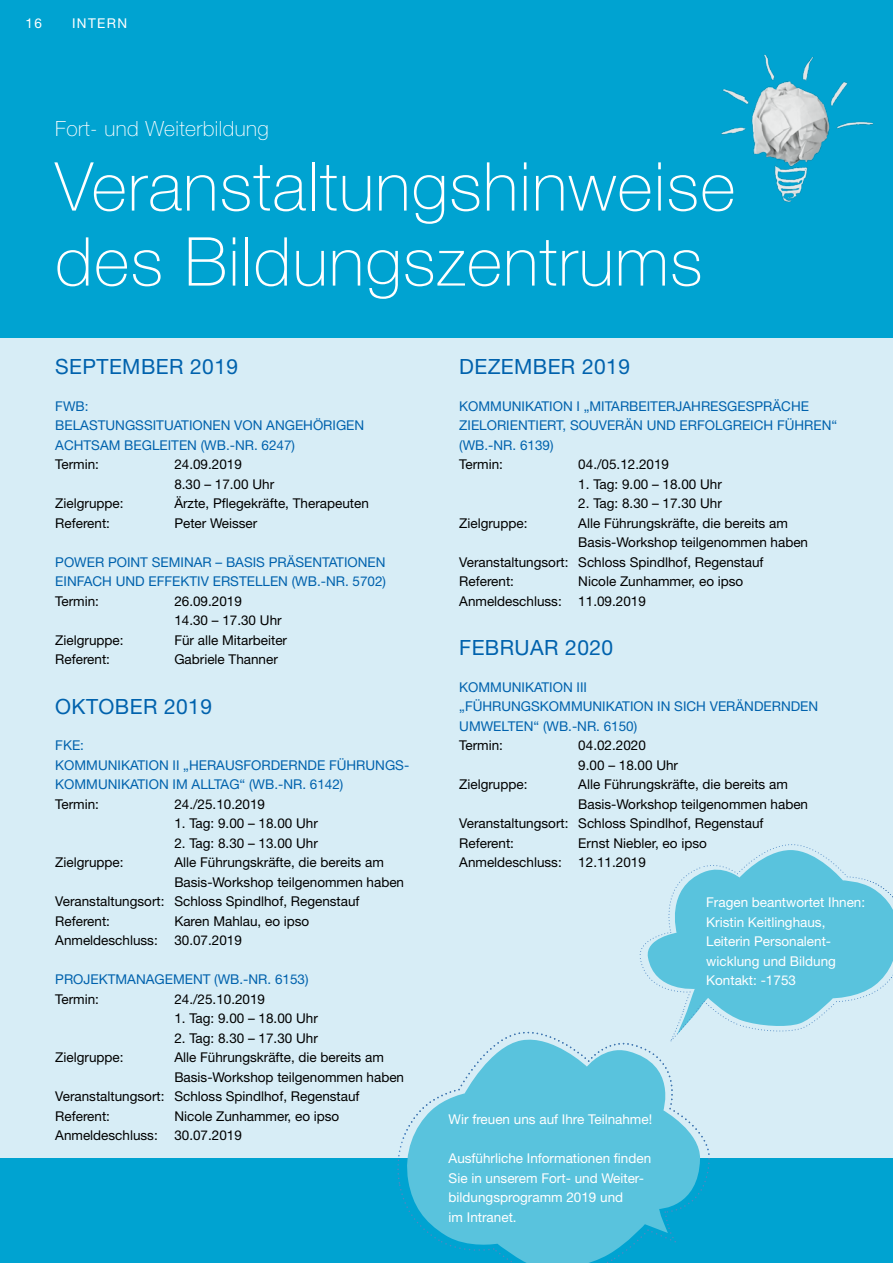
<style>
.page{position:relative;width:893px;height:1263px;background:#d7edf6}
.page>*{position:absolute;margin:0;border:0;box-sizing:border-box;transform-origin:0 0}
.t1{font:100 67.5px/75px "Helvetica Neue";letter-spacing:.02em;color:#fff}
.t2{font:21px "Helvetica Neue";letter-spacing:.02em;color:#0062ad}
.t3{font:100 21px "Helvetica Neue";letter-spacing:.02em;color:#fff}
.t4{font:13.5px/19.5px "Helvetica Neue";color:#000}
.t5{font:13.5px/19.5px "Helvetica Neue";color:#0062ad}
.t6{font:13.5px/19.5px "Helvetica Neue";color:#fff}
</style>
<div class="page">
<div style="left:0;top:1159px;width:893px;height:104px;background:#00a3d1"></div>
<div style="left:0;top:0;width:893px;height:337px;background:#00a3d1"></div>
<img style="left:721px;top:54px;width:152px;height:148px">
<svg style="left:397px;top:844px;width:496px;height:419px"></svg>
<p class="t6" style="left:26px;top:13px;width:18px">16</p>
<p class="t6" style="left:72px;top:13px;width:56px">INTERN</p>
<h2 class="t3" style="left:55px;top:116px;width:215px">Fort- und Weiterbildung</h2>
<h1 class="t1" style="left:55px;top:149px;width:682px">Veranstaltungshinweise des Bildungszentrums</h1>
<h2 class="t2" style="left:55px;top:354px;width:184px">SEPTEMBER 2019</h2>
<p class="t5" style="left:55px;top:396px;width:310px">FWB:<br>BELASTUNGSSITUATIONEN VON ANGEHÖRIGEN<br>ACHTSAM BEGLEITEN (WB.-NR. 6247)</p>
<p class="t4" style="left:55px;top:454px;width:45px">Termin:</p>
<p class="t4" style="left:174px;top:454px;width:101px">24.09.2019<br>8.30 – 17.00 Uhr</p>
<p class="t4" style="left:55px;top:493px;width:70px">Zielgruppe:</p>
<p class="t4" style="left:174px;top:493px;width:196px">Ärzte, Pflegekräfte, Therapeuten</p>
<p class="t4" style="left:55px;top:513px;width:56px">Referent:</p>
<p class="t4" style="left:174px;top:513px;width:84px">Peter Weisser</p>
<p class="t5" style="left:55px;top:552px;width:332px">POWER POINT SEMINAR – BASIS PRÄSENTATIONEN<br>EINFACH UND EFFEKTIV ERSTELLEN (WB.-NR. 5702)</p>
<p class="t4" style="left:55px;top:591px;width:45px">Termin:</p>
<p class="t4" style="left:174px;top:591px;width:109px">26.09.2019<br>14.30 – 17.30 Uhr</p>
<p class="t4" style="left:55px;top:630px;width:70px">Zielgruppe:</p>
<p class="t4" style="left:174px;top:630px;width:114px">Für alle Mitarbeiter</p>
<p class="t4" style="left:55px;top:649px;width:56px">Referent:</p>
<p class="t4" style="left:174px;top:649px;width:105px">Gabriele Thanner</p>
<h2 class="t2" style="left:55px;top:694px;width:158px">OKTOBER 2019</h2>
<p class="t5" style="left:55px;top:735px;width:356px">FKE:<br>KOMMUNIKATION II „HERAUSFORDERNDE FÜHRUNGS-<br>KOMMUNIKATION IM ALLTAG“ (WB.-NR. 6142)</p>
<p class="t4" style="left:55px;top:794px;width:45px">Termin:</p>
<p class="t4" style="left:174px;top:794px;width:92px">24./25.10.2019</p>
<p class="t4" style="left:174px;top:813px;width:145px">1. Tag: 9.00 – 18.00 Uhr</p>
<p class="t4" style="left:174px;top:833px;width:145px">2. Tag: 8.30 – 13.00 Uhr</p>
<p class="t4" style="left:55px;top:852px;width:70px">Zielgruppe:</p>
<p class="t4" style="left:174px;top:852px;width:211px">Alle Führungskräfte, die bereits am</p>
<p class="t4" style="left:174px;top:872px;width:231px">Basis-Workshop teilgenommen haben</p>
<p class="t4" style="left:55px;top:891px;width:306px">Veranstaltungsort: Schloss Spindlhof, Regenstauf</p>
<p class="t4" style="left:55px;top:911px;width:56px">Referent:</p>
<p class="t4" style="left:55px;top:911px;width:256px;text-indent:119px">Karen Mahlau, eo ipso<br>Anmeldeschluss: 30.07.2019</p>
<p class="t5" style="left:55px;top:969px;width:255px">PROJEKTMANAGEMENT (WB.-NR. 6153)</p>
<p class="t4" style="left:55px;top:989px;width:45px">Termin:</p>
<p class="t4" style="left:174px;top:989px;width:92px">24./25.10.2019</p>
<p class="t4" style="left:174px;top:1008px;width:145px">1. Tag: 9.00 – 18.00 Uhr</p>
<p class="t4" style="left:174px;top:1028px;width:145px">2. Tag: 8.30 – 17.30 Uhr</p>
<p class="t4" style="left:55px;top:1047px;width:70px">Zielgruppe:</p>
<p class="t4" style="left:174px;top:1047px;width:211px">Alle Führungskräfte, die bereits am</p>
<p class="t4" style="left:174px;top:1067px;width:231px">Basis-Workshop teilgenommen haben</p>
<p class="t4" style="left:55px;top:1086px;width:306px">Veranstaltungsort: Schloss Spindlhof, Regenstauf</p>
<p class="t4" style="left:55px;top:1106px;width:56px">Referent:</p>
<p class="t4" style="left:55px;top:1106px;width:286px;text-indent:119px">Nicole Zunhammer, eo ipso<br>Anmeldeschluss: 30.07.2019</p>
<h2 class="t2" style="left:459px;top:354px;width:172px">DEZEMBER 2019</h2>
<p class="t5" style="left:459px;top:396px;width:379px">KOMMUNIKATION I „MITARBEITERJAHRESGESPRÄCHE<br>ZIELORIENTIERT, SOUVERÄN UND ERFOLGREICH FÜHREN“ (WB.-NR. 6139)</p>
<p class="t4" style="left:459px;top:454px;width:45px">Termin:</p>
<p class="t4" style="left:578px;top:454px;width:92px">04./05.12.2019</p>
<p class="t4" style="left:578px;top:474px;width:145px">1. Tag: 9.00 – 18.00 Uhr</p>
<p class="t4" style="left:578px;top:493px;width:145px">2. Tag: 8.30 – 17.30 Uhr</p>
<p class="t4" style="left:459px;top:513px;width:70px">Zielgruppe:</p>
<p class="t4" style="left:578px;top:513px;width:211px">Alle Führungskräfte, die bereits am</p>
<p class="t4" style="left:578px;top:532px;width:231px">Basis-Workshop teilgenommen haben</p>
<p class="t4" style="left:459px;top:552px;width:306px">Veranstaltungsort: Schloss Spindlhof, Regenstauf</p>
<p class="t4" style="left:459px;top:571px;width:56px">Referent:</p>
<p class="t4" style="left:459px;top:571px;width:286px;text-indent:119px">Nicole Zunhammer, eo ipso<br>Anmeldeschluss: 11.09.2019</p>
<h2 class="t2" style="left:459px;top:635px;width:155px">FEBRUAR 2020</h2>
<p class="t5" style="left:459px;top:677px;width:360px">KOMMUNIKATION III<br>„FÜHRUNGSKOMMUNIKATION IN SICH VERÄNDERNDEN<br>UMWELTEN“ (WB.-NR. 6150)</p>
<p class="t4" style="left:459px;top:735px;width:45px">Termin:</p>
<p class="t4" style="left:578px;top:735px;width:101px">04.02.2020<br>9.00 – 18.00 Uhr</p>
<p class="t4" style="left:459px;top:774px;width:70px">Zielgruppe:</p>
<p class="t4" style="left:578px;top:774px;width:211px">Alle Führungskräfte, die bereits am</p>
<p class="t4" style="left:578px;top:794px;width:231px">Basis-Workshop teilgenommen haben</p>
<p class="t4" style="left:459px;top:813px;width:306px">Veranstaltungsort: Schloss Spindlhof, Regenstauf</p>
<p class="t4" style="left:459px;top:833px;width:56px">Referent:</p>
<p class="t4" style="left:459px;top:833px;width:249px;text-indent:119px">Ernst Niebler, eo ipso<br>Anmeldeschluss: 12.11.2019</p>
<p class="t6" style="left:449px;top:1109px;width:205px">Wir freuen uns auf Ihre Teilnahme!</p>
<p class="t6" style="left:449px;top:1148px;width:204px">Ausführliche Informationen finden<br>Sie in unserem Fort- und Weiter&shy;bildungsprogramm 2019 und<br>im Intranet.</p>
<p class="t6" style="left:706px;top:892px;width:161px">Fragen beantwortet Ihnen:<br>Kristin Keitlinghaus,<br>Leiterin Personalent&shy;wicklung und Bildung<br>Kontakt: -1753</p>
</div>
